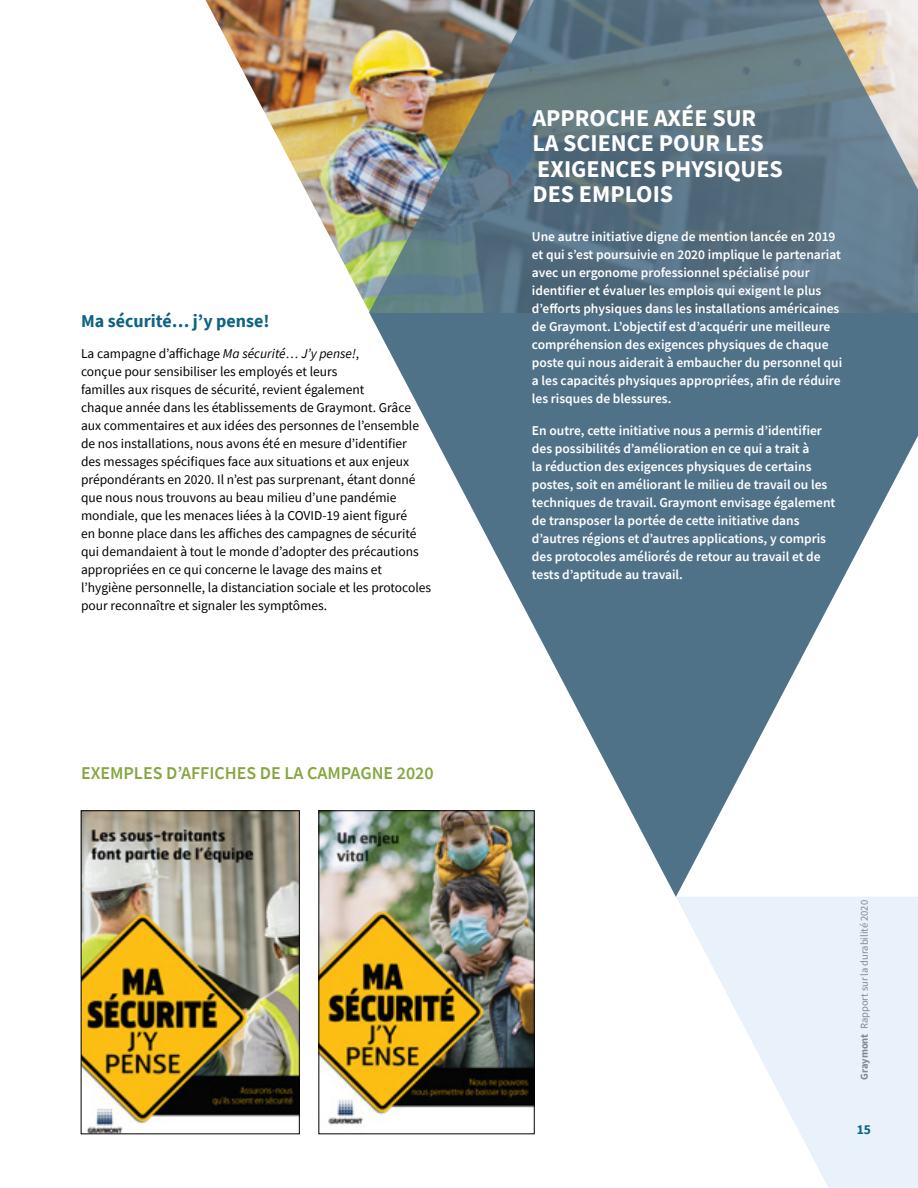
<style>
.page{position:relative;width:918px;height:1188px;background:#fff}
.page>*{position:absolute;margin:0;border:0;box-sizing:border-box;transform-origin:0 0}
.t1{font:700 24px/25.5px "Source Sans Pro";color:#fff}
.t2{font:600 18px "Source Sans Pro";color:#85a640}
.t3{font:700 18px "Source Sans Pro";color:#0e6383}
.t4{font:600 13.5px/18px "Source Sans Pro";color:#fff}
.t5{font:13.5px/18px "Source Sans Pro";color:#000}
.t6{font:700 13.5px "Source Sans Pro";color:#0e6383}
.t7{font:10.5px "Source Sans Pro";color:#81898e}
.s1{font-style:italic}
.s2{font-weight:700}
</style>
<div class="page">
<svg style="left:676px;top:897px;width:242px;height:291px;fill:#e9f1fa"></svg>
<img style="left:206px;top:0;width:163px;height:311px">
<img style="left:369px;top:0;width:549px;height:313px">
<svg style="left:369px;top:313px;width:549px;height:584px;fill:#507289"></svg>
<img style="left:83px;top:813px;width:214px;height:319px">
<img style="left:321px;top:813px;width:211px;height:312px">
<h2 class="t3" style="left:81px;top:308px;width:190px">Ma sécurité… j’y pense!</h2>
<p class="t5" style="left:81px;top:344px;width:352px">La campagne d’affichage <span class="s1">Ma sécurité… J’y pense!</span>,<br>conçue pour sensibiliser les employés et leurs<br>familles aux risques de sécurité, revient également<br>chaque année dans les établissements de Graymont. Grâce aux commentaires et aux idées des personnes de l’ensemble de nos installations, nous avons été en mesure d’identifier<br>des messages spécifiques face aux situations et aux enjeux prépondérants en 2020. Il n’est pas surprenant, étant donné que nous nous trouvons au beau milieu d’une pandémie mondiale, que les menaces liées à la COVID-19 aient figuré<br>en bonne place dans les affiches des campagnes de sécurité qui demandaient à tout le monde d’adopter des précautions appropriées en ce qui concerne le lavage des mains et l’hygiène personnelle, la distanciation sociale et les protocoles pour reconnaître et signaler les symptômes.</p>
<h2 class="t2" style="left:81px;top:761px;width:354px">EXEMPLES D’AFFICHES DE LA CAMPAGNE 2020</h2>
<h1 class="t1" style="left:532px;top:105px;width:252px">APPROCHE AXÉE SUR<br>LA SCIENCE POUR LES<br>EXIGENCES PHYSIQUES<br>DES EMPLOIS</h1>
<p class="t4" style="left:532px;top:228px;width:312px">Une autre initiative digne de mention lancée en 2019 et qui s’est poursuivie en 2020 implique le partenariat avec un ergonome professionnel spécialisé pour identifier et évaluer les emplois qui exigent le plus d’efforts physiques dans les installations américaines de Graymont. L’objectif est d’acquérir une meilleure compréhension des exigences physiques de chaque poste qui nous aiderait à embaucher du personnel qui a les capacités physiques appropriées, afin de réduire les risques de blessures.</p>
<p class="t4" style="left:532px;top:421px;width:305px">En outre, cette initiative nous a permis d’identifier des possibilités d’amélioration en ce qui a trait à<br>la réduction des exigences physiques de certains postes, soit en améliorant le milieu de travail ou les techniques de travail. Graymont envisage également de transposer la portée de cette initiative dans d’autres régions et d’autres applications, y compris des protocoles améliorés de retour au travail et de tests d’aptitude au travail.</p>
<p class="t7" style="left:858px;top:1080px;width:181px;rotate:-90deg"><span class="s2">Graymont</span> Rapport sur la durabilité 2020</p>
<p class="t6" style="left:857px;top:1120px;width:16px">15</p>
</div>
